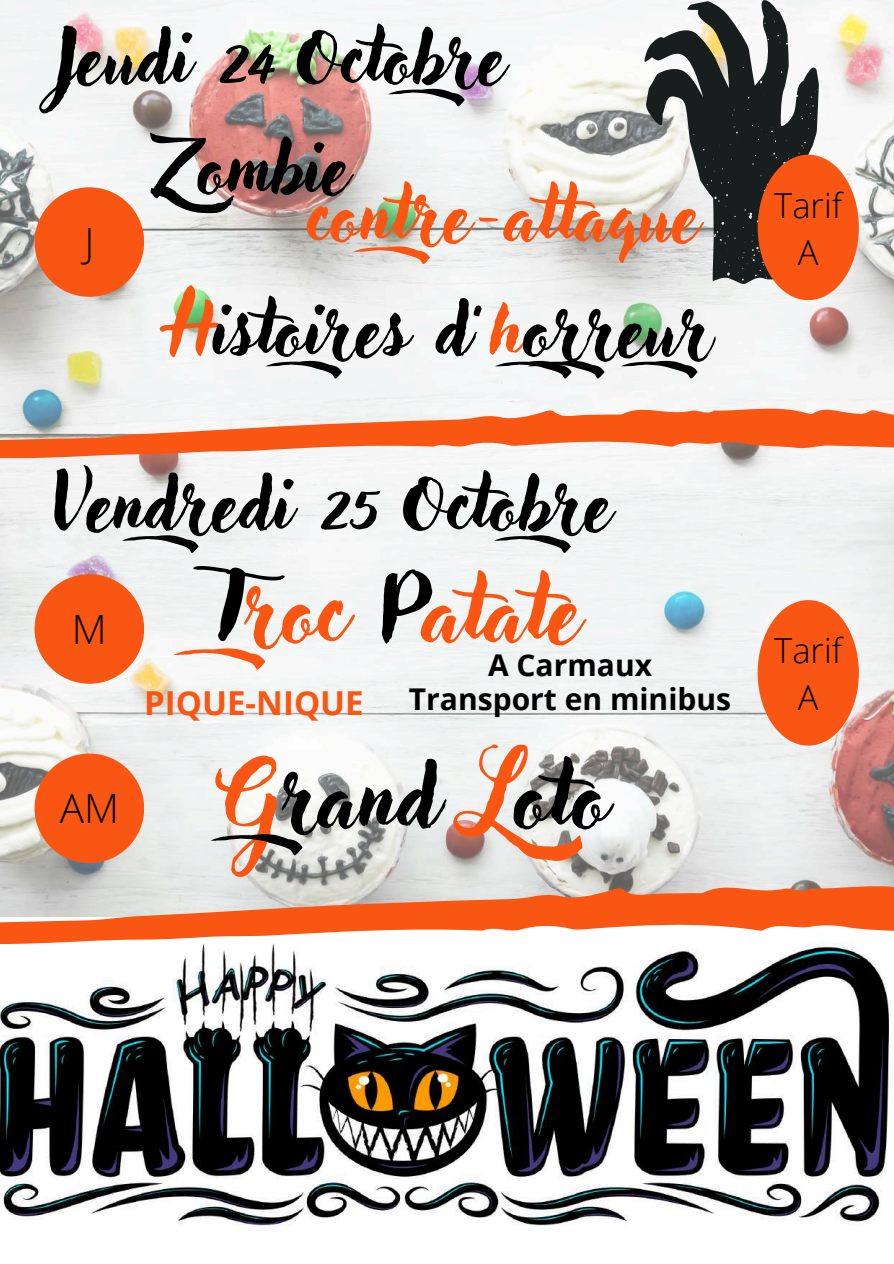
<style>
.page{position:relative;width:894px;height:1264px;background:#fff}
.page>*{position:absolute;margin:0;border:0;box-sizing:border-box;transform-origin:0 0}
.t1{font:90px "Adlery Pro Swash";color:#fa5613}
.t2{font:90px "Adlery Pro Swash";color:#000}
.t3{font:75px/162.1px "Adlery Pro Swash";color:#000}
.t4{font:75px "Adlery Pro Swash";color:#fa5613}
.t5{font:300 40.5px "Open Sans";color:#000}
.t6{font:300 34.5px/47.2px "Open Sans";color:#000;text-align:center}
.t7{font:700 33px "Open Sans";color:#fa5613}
.t8{font:700 30px/33.8px "Open Sans";color:#000;text-align:center}
.s1{color:#fa5613}
.s2{color:#000}
</style>
<div class="page">
<img style="left:0;top:0;width:893px;height:881px">
<div style="left:35px;top:574px;width:109px;height:109px;background:#fa5613;border-radius:50%"></div>
<svg style="left:0;top:404px;width:893px;height:60px"></svg>
<div style="left:35px;top:187px;width:109px;height:110px;background:#fa5613;border-radius:50%"></div>
<svg style="left:643px;top:0;width:175px;height:285px;fill:#181d1e"></svg>
<div style="left:757px;top:155px;width:101px;height:145px;background:#fa5613;border-radius:50%"></div>
<div style="left:757px;top:600px;width:101px;height:145px;background:#fa5613;border-radius:50%"></div>
<img style="left:0;top:951px;width:889px;height:280px">
<svg style="left:0;top:881px;width:893px;height:70px"></svg>
<div style="left:35px;top:753px;width:109px;height:110px;background:#fa5613;border-radius:50%"></div>
<p class="t3" style="left:54px;top:-10px;width:488px">Jeudi 24 Octobre</p>
<p class="t5" style="left:84px;top:214px;width:12px">J</p>
<p class="t3" style="left:156px;top:100px;width:619px">Zombie<br><span class="s1">H</span>istoires d’<span class="s1">h</span>oreur</p>
<p class="t4" style="left:307px;top:180px;width:393px">contre-at aque</p>
<p class="t3" style="left:54px;top:436px;width:594px">Vendredi 25 Octobre</p>
<p class="t5" style="left:72px;top:600px;width:36px">M</p>
<p class="t5" style="left:60px;top:780px;width:61px">AM</p>
<p class="t1" style="left:213px;top:568px;width:368px"><span class="s2">T</span>roc <span class="s2">P</span>atate</p>
<p class="t8" style="left:409px;top:647px;width:323px">A Carmaux<br>Transport en minibus</p>
<p class="t7" style="left:144px;top:680px;width:221px">PIQUE-NIQUE</p>
<p class="t2" style="left:226px;top:754px;width:382px"><span class="s1">G</span>rand <span class="s1">L</span>oto</p>
<p class="t6" style="left:774px;top:181px;width:69px">Tarif<br>A</p>
<p class="t6" style="left:774px;top:626px;width:69px">Tarif<br>A</p>
</div>
